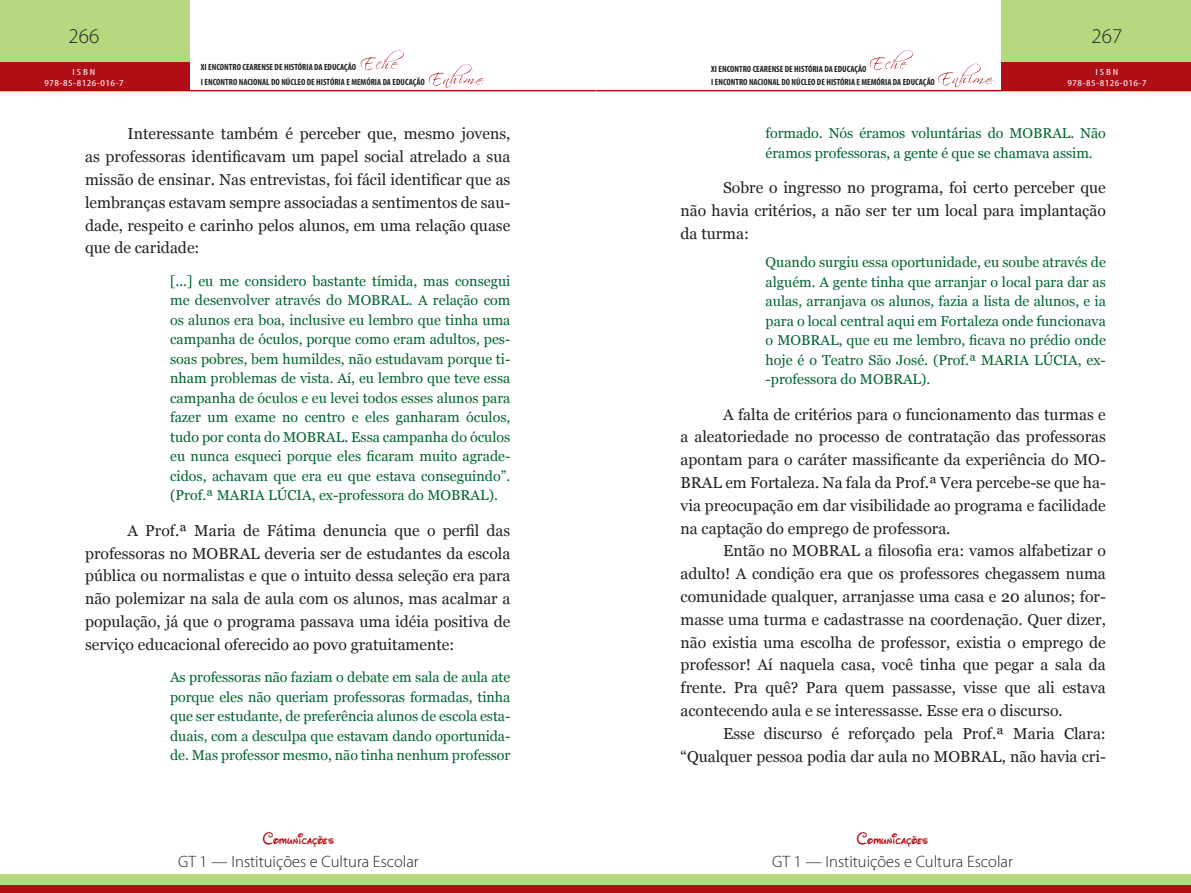
<style>
.page{position:relative;width:1191px;height:893px;background:#fff}
.page>*{position:absolute;margin:0;border:0;box-sizing:border-box;transform-origin:0 0}
.t1{font:300 21px "Myriad Pro";color:#231f20}
.t2{font:300 16.5px "Myriad Pro";color:#231f20}
.t3{font:16.5px "Waltograph";letter-spacing:.01em;color:#b00d15}
.t4{font:15.75px/22.8px "Georgia";color:#231f20;text-align:justify}
.RECUO{font:14.25px/19.5px "Georgia";letter-spacing:-.005em;color:#00652e;text-align:justify}
.t5{font:700 condensed 9px/15px "Myriad Pro";color:#231f20}
.t6{font:condensed 9px/10.8px "Myriad Pro";letter-spacing:.04em;color:#fff;text-align:center;scale:1.3 1}
</style>
<div class="page">
<hr style="left:189px;top:90px;width:406px;height:1px;background:#b00d15">
<hr style="left:595px;top:90px;width:407px;height:1px;background:#b00d15">
<div style="left:0;top:0;width:189px;height:91px;background:#b7d87e"></div>
<div style="left:1001px;top:0;width:190px;height:91px;background:#b7d87e"></div>
<div style="left:0;top:63px;width:189px;height:28px;background:#b00d15"></div>
<div style="left:1001px;top:63px;width:190px;height:28px;background:#b00d15"></div>
<svg style="left:361px;top:50px;width:43px;height:20px"></svg>
<svg style="left:869px;top:50px;width:43px;height:20px"></svg>
<svg style="left:429px;top:64px;width:55px;height:24px"></svg>
<svg style="left:938px;top:64px;width:55px;height:23px"></svg>
<div style="left:0;top:874px;width:595px;height:19px;background:#b7d87e"></div>
<div style="left:595px;top:874px;width:596px;height:19px;background:#b7d87e"></div>
<div style="left:0;top:885px;width:595px;height:8px;background:#b00d15"></div>
<div style="left:595px;top:885px;width:596px;height:8px;background:#b00d15"></div>
<h1 class="t1" style="left:69px;top:24px;width:32px">266</h1>
<h1 class="t1" style="left:1091px;top:24px;width:32px">267</h1>
<p class="t5" style="left:201px;top:60px;width:225px">XI ENCONTRO CEARENSE DE HISTÓRIA DA EDUCAÇÃO<br>I ENCONTRO NACIONAL DO NÚCLEO DE HISTÓRIA E MEMÓRIA DA EDUCAÇÃO</p>
<p class="t5" style="left:711px;top:62px;width:225px;line-height:13.2px">XI ENCONTRO CEARENSE DE HISTÓRIA DA EDUCAÇÃO<br>I ENCONTRO NACIONAL DO NÚCLEO DE HISTÓRIA E MEMÓRIA DA EDUCAÇÃO</p>
<p class="t6" style="left:44px;top:66px;width:62px">ISBN<br>978-85-8126-016-7</p>
<p class="t6" style="left:1067px;top:66px;width:62px">ISBN<br>978-85-8126-016-7</p>
<p class="t4" style="left:85px;top:123px;width:427px;text-indent:43px">Interessante também é perceber que, mesmo jovens, as professoras identificavam um papel social atrelado a sua missão de ensinar. Nas entrevistas, foi fácil identificar que as lembranças estavam sempre associadas a sentimentos de sau&shy;dade, respeito e carinho pelos alunos, em uma relação quase que de caridade:</p>
<p class="RECUO" style="left:170px;top:271px;width:342px">[...] eu me considero bastante tímida, mas consegui me desenvolver através do MOBRAL. A relação com os alunos era boa, inclusive eu lembro que tinha uma campanha de óculos, porque como eram adultos, pes&shy;soas pobres, bem humildes, não estudavam porque ti&shy;nham problemas de vista. Aí, eu lembro que teve essa campanha de óculos e eu levei todos esses alunos para fazer um exame no centro e eles ganharam óculos, tudo por conta do MOBRAL. Essa campanha do óculos eu nunca esqueci porque eles ficaram muito agrade&shy;cidos, achavam que era eu que estava conseguindo”. (Prof.ª MARIA LÚCIA, ex-professora do MOBRAL).</p>
<p class="t4" style="left:85px;top:519px;width:427px;text-indent:43px">A Prof.ª Maria de Fátima denuncia que o perfil das professoras no MOBRAL deveria ser de estudantes da escola pública ou normalistas e que o intuito dessa seleção era para não polemizar na sala de aula com os alunos, mas acalmar a população, já que o programa passava uma idéia positiva de serviço educacional oferecido ao povo gratuitamente:</p>
<p class="RECUO" style="left:170px;top:668px;width:342px">As professoras não faziam o debate em sala de aula ate porque eles não queriam professoras formadas, tinha que ser estudante, de preferência alunos de escola esta&shy;duais, com a desculpa que estavam dando oportunida&shy;de. Mas professor mesmo, não tinha nenhum professor</p>
<p class="t3" style="left:263px;top:826px;width:73px">Comunicações</p>
<p class="t2" style="left:178px;top:852px;width:242px">GT 1 — Instituições e Cultura Escolar</p>
<p class="RECUO" style="left:765px;top:124px;width:342px">formado. Nós éramos voluntárias do MOBRAL. Não éramos professoras, a gente é que se chamava assim.</p>
<p class="t4" style="left:680px;top:177px;width:427px;text-indent:43px">Sobre o ingresso no programa, foi certo perceber que não havia critérios, a não ser ter um local para implantação da turma:</p>
<p class="RECUO" style="left:765px;top:253px;width:342px">Quando surgiu essa oportunidade, eu soube através de alguém. A gente tinha que arranjar o local para dar as aulas, arranjava os alunos, fazia a lista de alunos, e ia para o local central aqui em Fortaleza onde funcionava o MOBRAL, que eu me lembro, ficava no prédio onde hoje é o Teatro São José. (Prof.ª MARIA LÚCIA, ex--professora do MOBRAL).</p>
<p class="t4" style="left:680px;top:403px;width:427px;text-indent:43px">A falta de critérios para o funcionamento das turmas e a aleatoriedade no processo de contratação das professoras apontam para o caráter massificante da experiência do MO-BRAL em Fortaleza. Na fala da Prof.ª Vera percebe-se que ha&shy;via preocupação em dar visibilidade ao programa e facilidade na captação do emprego de professora.</p>
<p class="t4" style="left:680px;top:540px;width:427px;text-indent:43px">Então no MOBRAL a filosofia era: vamos alfabetizar o adulto! A condição era que os professores chegassem numa comunidade qualquer, arranjasse uma casa e 20 alunos; for&shy;masse uma turma e cadastrasse na coordenação. Quer dizer, não existia uma escolha de professor, existia o emprego de professor! Aí naquela casa, você tinha que pegar a sala da frente. Pra quê? Para quem passasse, visse que ali estava acontecendo aula e se interessasse. Esse era o discurso.</p>
<p class="t4" style="left:680px;top:722px;width:427px;text-align:right">Esse discurso é reforçado pela Prof.ª Maria Clara: “Qualquer pessoa podia dar aula no MOBRAL, não havia cri-</p>
<p class="t3" style="left:857px;top:826px;width:73px">Comunicações</p>
<p class="t2" style="left:772px;top:852px;width:242px">GT 1 — Instituições e Cultura Escolar</p>
</div>
